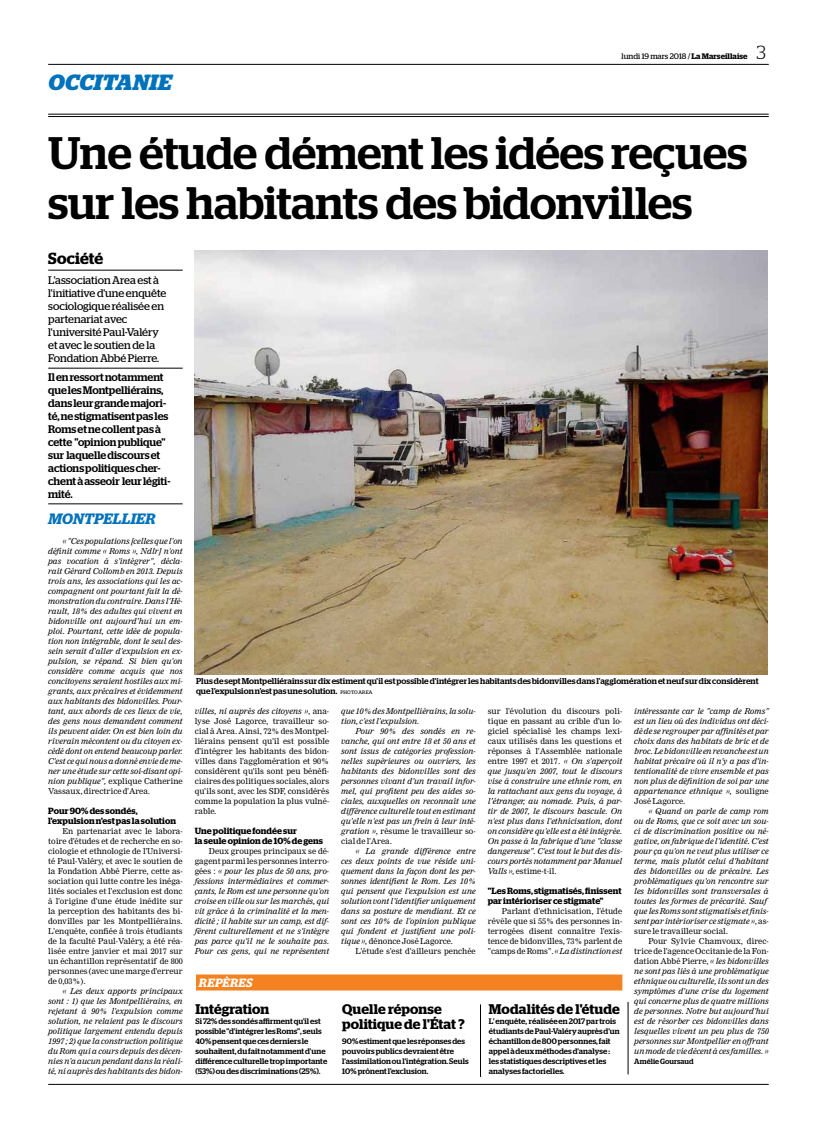
<style>
.page{position:relative;width:817px;height:1134px;background:#fff}
.page>*{position:absolute;margin:0;border:0;box-sizing:border-box;transform-origin:0 0}
.t1{font:500 45.5px/50px "Stag";letter-spacing:-.005em;color:#000}
.t2{font:italic 700 22px "Stag";letter-spacing:.02em;color:#0072bc}
.t3{font:300 19px "Stag";color:#000}
.t4{font:600 16px "Stag";letter-spacing:.01em;color:#000}
.t5{font:italic 600 15px "Stag";letter-spacing:.02em;color:#0072bc}
.t6{font:600 14px/15px "Stag";letter-spacing:.01em;color:#000}
.t7{font:italic 600 12px "Stag";letter-spacing:.03em;color:#fff}
.t8{font:500 11px/13px "Stag";color:#000}
.t9{font:11px/13px "Stag";color:#000}
.t10{font:600 9px/10px "Stag";letter-spacing:.01em;color:#000}
.t11{font:500 8.5px/10px "Stag";letter-spacing:.01em;color:#000}
.t12{font:italic 8px/10px "Nimrod";color:#000;text-align:justify}
.t13{font:8px/10px "Nimrod";color:#000;text-align:justify}
.t14{font:500 8px/10px "Stag";letter-spacing:.01em;color:#000}
.t15{font:8px "Stag";color:#000}
.t16{font:500 7.5px "Stag";letter-spacing:.01em;color:#000}
.s1{font-weight:600}
.s2{font-style:normal}
.s3{font-weight:400;font-size:5px}
.s4{font-style:italic}
</style>
<div class="page">
<hr style="left:48px;top:1084px;width:720px;height:1px;background:#000">
<hr style="left:48px;top:64px;width:720px;height:1px;background:#000">
<hr style="left:48px;top:116px;width:720px;height:1px;background:#000">
<hr style="left:48px;top:270px;width:135px;height:1px;background:#000">
<hr style="left:48px;top:368px;width:135px;height:1px;background:#000">
<hr style="left:48px;top:504px;width:135px;height:1px;background:#000">
<hr style="left:48px;top:114px;width:720px;height:1px;background:#000">
<img style="left:195px;top:251px;width:572px;height:423px">
<div style="left:196px;top:974px;width:426px;height:16px;background:#f58220"></div>
<hr style="left:480px;top:1004px;width:1px;height:73px;background:#000">
<hr style="left:627px;top:1002px;width:1px;height:72px;background:#000">
<h2 class="t2" style="left:48px;top:69px;width:125px">OCCITANIE</h2>
<p class="t15" style="left:621px;top:52px;width:127px">lundi 19 mars 2018 / <span class="s1">La Marseillaise</span></p>
<h3 class="t3" style="left:756px;top:42px;width:11px">3</h3>
<h1 class="t1" style="left:48px;top:128px;width:700px">Une étude dément les idées reçues sur les habitants des bidonvilles</h1>
<h3 class="t4" style="left:48px;top:249px;width:57px">Société</h3>
<h3 class="t9" style="left:48px;top:274px;width:120px">L'association Area est à l'initiative d'une enquête sociologique réalisée en partenariat avec l'université Paul-Valéry et avec le soutien de la<br>Fondation Abbé Pierre.</h3>
<h3 class="t8" style="left:48px;top:371px;width:124px">Il en ressort notamment que les Montpelliérains, dans leur grande majori&shy;té, ne stigmatisent pas les<br>Roms et ne collent pas à cette "opinion publique" sur laquelle discours et actions politiques cher&shy;chent à asseoir leur légiti&shy;mité.</h3>
<h3 class="t5" style="left:48px;top:510px;width:109px">MONTPELLIER</h3>
<p class="t12" style="left:48px;top:536px;width:136px;text-indent:14px">« "Ces populations [celles que l'on définit comme « Roms », Ndlr] n'ont pas vocation à s'intégrer", décla&shy;rait Gérard Collomb en 2013. Depuis trois ans, les associations qui les ac&shy;compagnent ont pourtant fait la dé&shy;monstration du contraire. Dans l'Hé&shy;rault, 18% des adultes qui vivent en bidonville ont aujourd’hui un em&shy;ploi. Pourtant, cette idée de popula&shy;tion non intégrable, dont le seul des&shy;sein serait d'aller d'expulsion en ex&shy;pulsion, se répand. Si bien qu'on considère comme acquis que nos concitoyens seraient hostiles aux mi&shy;grants, aux précaires et évidemment aux habitants des bidonvilles. Pour&shy;tant, aux abords de ces lieux de vie, des gens nous demandent comment ils peuvent aider. On est bien loin du riverain mécontent ou du citoyen ex&shy;cédé dont on entend beaucoup parler.<br>C'est ce qui nous a donné envie de me&shy;ner une étude sur cette soi-disant opi&shy;nion publique", <span class="s2">explique Catherine Vassaux, directrice d'Area.</span></p>
<p class="t10" style="left:48px;top:806px;width:129px">Pour 90% des sondés, l'expulsion n'est pas la solution</p>
<p class="t13" style="left:48px;top:826px;width:136px;text-indent:14px">En partenariat avec le labora&shy;toire d'études et de recherche en so&shy;ciologie et ethnologie de l'Universi&shy;té Paul-Valéry, et avec le soutien de la Fondation Abbé Pierre, cette as&shy;sociation qui lutte contre les inéga&shy;lités sociales et l'exclusion est donc à l'origine d'une étude inédite sur la perception des habitants des bi&shy;donvilles par les Montpelliérains.<br>L'enquête, confiée à trois étudiants de la faculté Paul-Valéry, a été réa&shy;lisée entre janvier et mai 2017 sur un échantillon représentatif de 800 personnes (avec une marge d'erreur de 0,03%).</p>
<p class="t12" style="left:48px;top:986px;width:136px;text-indent:14px">« Les deux apports principaux sont : 1) que les Montpelliérains, en rejetant à 90% l'expulsion comme solution, ne relaient pas le discours politique largement entendu depuis 1997 ; 2) que la construction politique du Rom qui a cours depuis des décen&shy;nies n'a aucun pendant dans la réali&shy;té, ni auprès des habitants des bidon-</p>
<p class="t11" style="left:196px;top:676px;width:564px">Plus de sept Montpelliérains sur dix estiment qu'il est possible d'intégrer les habitants des bidonvilles dans l'agglomération et neuf sur dix considèrent que l'expulsion n'est pas une solution. <span class="s3">Photo AREA</span></p>
<p class="t13" style="left:195px;top:706px;width:136px"><span class="s4">villes, ni auprès des citoyens »</span>, ana&shy;lyse José Lagorce, travailleur so&shy;cial à Area. Ainsi, 72% des Montpel&shy;liérains pensent qu'il est possible d'intégrer les habitants des bidon&shy;villes dans l'agglomération et 90% considèrent qu'ils sont peu bénéfi&shy;ciaires des politiques sociales, alors qu'ils sont, avec les SDF, considérés comme la population la plus vulné&shy;rable.</p>
<p class="t10" style="left:195px;top:826px;width:130px">Une politique fondée sur<br>la seule opinion de 10% de gens</p>
<p class="t12" style="left:195px;top:846px;width:136px;text-indent:14px"><span class="s2">Deux groupes principaux se dé&shy;gagent parmi les personnes interro&shy;gées :</span> « pour les plus de 50 ans, pro&shy;fessions intermédiaires et commer&shy;çants, le Rom est une personne qu'on croise en ville ou sur les marchés, qui vit grâce à la criminalité et la men&shy;dicité ; il habite sur un camp, est dif&shy;férent culturellement et ne s'intègre pas parce qu'il ne le souhaite pas.<br>Pour ces gens, qui ne représentent</p>
<h3 class="t7" style="left:199px;top:976px;width:55px">REPÈRES</h3>
<h3 class="t6" style="left:195px;top:1002px;width:75px">Intégration</h3>
<p class="t14" style="left:195px;top:1016px;width:133px">Si 72% des sondés affirment qu'il est possible "d'intégrer les Roms", seuls 40% pensent que ces derniers le souhaitent, du fait notamment d'une différence culturelle trop importante (53%) ou des discriminations (25%).</p>
<p class="t12" style="left:341px;top:706px;width:136px">que 10% des Montpelliérains, la solu&shy;tion, c'est l'expulsion.</p>
<p class="t12" style="left:341px;top:726px;width:136px;text-indent:14px">Pour 90% des sondés en re&shy;vanche, qui ont entre 18 et 50 ans et sont issus de catégories profession&shy;nelles supérieures ou ouvriers, les habitants des bidonvilles sont des personnes vivant d'un travail infor&shy;mel, qui profitent peu des aides so&shy;ciales, auxquelles on reconnaît une différence culturelle tout en estimant qu'elle n'est pas un frein à leur inté&shy;gration »<span class="s2">, résume le travailleur so&shy;cial de l'Area.</span></p>
<p class="t12" style="left:341px;top:846px;width:136px;text-indent:14px">« La grande différence entre ces deux points de vue réside uni&shy;quement dans la façon dont les per&shy;sonnes identifient le Rom. Les 10% qui pensent que l'expulsion est une solution vont l'identifier uniquement dans sa posture de mendiant. Et ce sont ces 10% de l'opinion publique qui fondent et justifient une poli&shy;tique », <span class="s2">dénonce José Lagorce.</span></p>
<p class="t13" style="left:355px;top:946px;width:122px">L'étude s'est d'ailleurs penchée</p>
<h3 class="t6" style="left:342px;top:1002px;width:124px">Quelle réponse politique de l'État ?</h3>
<p class="t14" style="left:342px;top:1036px;width:128px">90% estiment que les réponses des pouvoirs publics devraient être l'assimilation ou l'intégration. Seuls 10% prônent l'exclusion.</p>
<p class="t12" style="left:487px;top:706px;width:136px"><span class="s2">sur l'évolution du discours poli&shy;tique en passant au crible d'un lo&shy;giciel spécialisé les champs lexi&shy;caux utilisés dans les questions et réponses à l'Assemblée nationale entre 1997 et 2017.</span> « On s'aperçoit que jusqu'en 2007, tout le discours vise à construire une ethnie rom, en la rattachant aux gens du voyage, à l’étranger, au nomade. Puis, à par&shy;tir de 2007, le discours bascule. On n'est plus dans l'ethnicisation, dont on considère qu'elle est a été intégrée.<br>On passe à la fabrique d'une "classe dangereuse". C'est tout le but des dis&shy;cours portés notamment par Manuel Valls », <span class="s2">estime-t-il.</span></p>
<p class="t10" style="left:487px;top:886px;width:135px">"Les Roms, stigmatisés, finissent par intérioriser ce stigmate"</p>
<p class="t13" style="left:487px;top:906px;width:136px;text-indent:14px">Parlant d'ethnicisation, l'étude révèle que si 55% des personnes in&shy;terrogées disent connaître l'exis&shy;tence de bidonvilles, 73% parlent de "camps de Roms". <span class="s4">«La distinction est</span></p>
<h3 class="t6" style="left:489px;top:1002px;width:132px">Modalités de l'étude</h3>
<p class="t14" style="left:489px;top:1016px;width:132px">L' enquête, réalisée en 2017 par trois étudiants de Paul-Valéry auprès d'un échantillon de 800 personnes, fait appel à deux méthodes d'analyse: les statistiques descriptives et les analyses factorielles.</p>
<p class="t12" style="left:634px;top:706px;width:136px">intéressante car le "camp de Roms" est un lieu où des individus ont déci&shy;dé de se regrouper par affinités et par choix dans des habitats de bric et de broc. Le bidonville en revanche est un habitat précaire où il n'y a pas d'in&shy;tentionalité de vivre ensemble et pas non plus de définition de soi par une appartenance ethnique », <span class="s2">souligne José Lagorce.</span></p>
<p class="t12" style="left:634px;top:806px;width:136px;text-align:left;text-indent:14px">« Quand on parle de camp rom ou de Roms, que ce soit avec un sou&shy;ci de discrimination positive ou né&shy;gative, on fabrique de l'identité. C'est pour ça qu'on ne veut plus utiliser ce terme, mais plutôt celui d'habitant des bidonvilles ou de précaire. Les problématiques qu'on rencontre sur les bidonvilles sont transversales à toutes les formes de précarité. Sauf que les Roms sont stigmatisés et finis&shy;sent par intérioriser ce stigmate »<span class="s2">, as&shy;sure le travailleur social.</span></p>
<p class="t12" style="left:634px;top:936px;width:136px;text-indent:14px"><span class="s2">Pour Sylvie Chamvoux, direc&shy;trice de l'agence Occitanie de la Fon&shy;dation Abbé Pierre,</span> « les bidonvilles ne sont pas liés à une problématique ethnique ou culturelle, ils sont un des symptômes d'une crise du logement qui concerne plus de quatre millions de personnes. Notre but aujourd'hui est de résorber ces bidonvilles dans lesquelles vivent un peu plus de 750 personnes sur Montpellier en offrant un mode de vie décent à ces familles. »</p>
<p class="t16" style="left:634px;top:1057px;width:61px">Amélie Goursaud</p>
</div>
